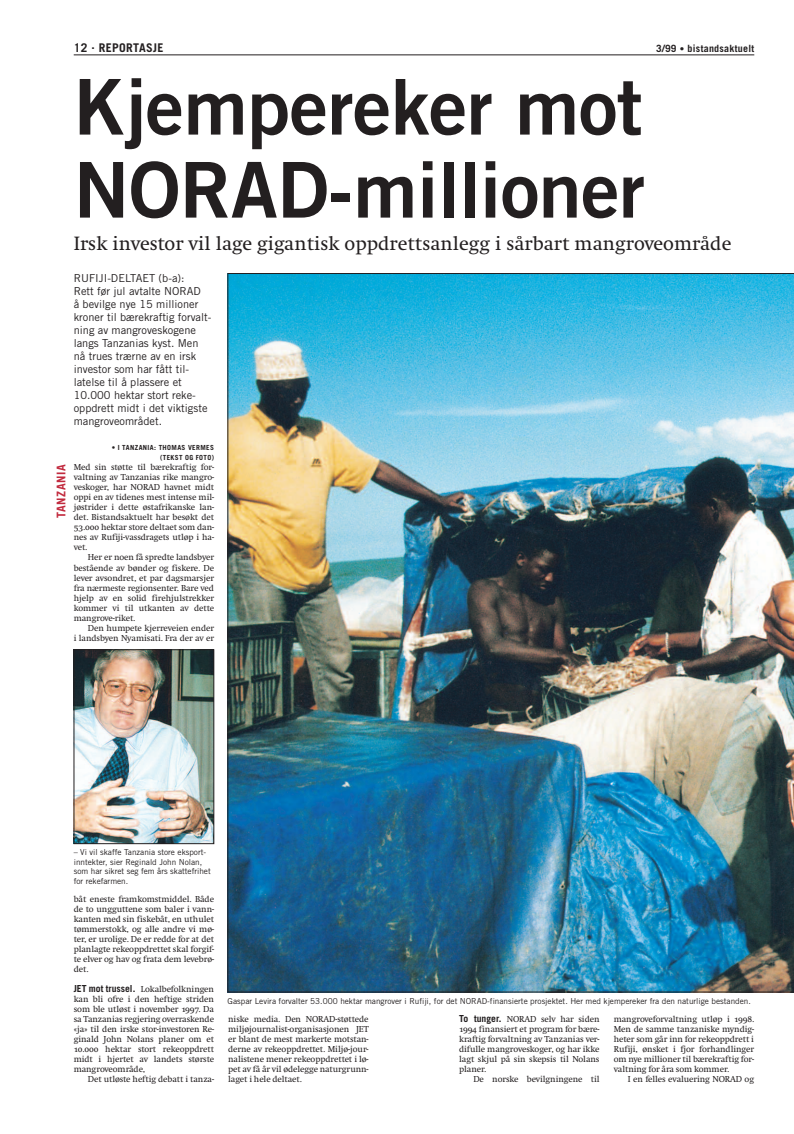
<style>
.page{position:relative;width:794px;height:1134px;background:#fff}
.page>*{position:absolute;margin:0;border:0;box-sizing:border-box;transform-origin:0 0}
.t1{font:77px/83px "Trade Gothic Bold Two";letter-spacing:-.005em;color:#231f20}
.t2{font:20px "Swift POW";color:#231f20}
.t3{font:700 12px "Trade Gothic";letter-spacing:.03em;color:#231f20}
.t4{font:700 12px "Trade Gothic";letter-spacing:.055em;color:#c22b3f}
.t5{font:11px/13px "Trade Gothic";color:#231f20}
.t6{font:700 10px "Trade Gothic";letter-spacing:.03em;color:#231f20}
.t7{font:9px/10px "Swift POW";letter-spacing:-.01em;color:#231f20;text-align:justify}
.t8{font:8.2px/9.6px "Trade Gothic";color:#231f20}
.t9{font:700 7px/10px "Trade Gothic";letter-spacing:.055em;color:#231f20;text-align:right}
.s1{font-size:9px}
.s2{font-family:"Trade Gothic";font-weight:700;font-size:9.7px}
</style>
<div class="page">
<hr style="left:74px;top:55px;width:680px;height:1px;background:#231f20">
<img style="left:228px;top:273px;width:566px;height:719px">
<img style="left:76px;top:651px;width:136px;height:191px">
<div style="left:74px;top:649px;width:140px;height:195px;border:1px solid #231f20"></div>
<h3 class="t3" style="left:74px;top:43px;width:91px">12 . REPORTASJE</h3>
<p class="t6" style="left:656px;top:45px;width:100px">3/99 <span class="s1">•</span> bistandsaktuelt</p>
<h1 class="t1" style="left:74px;top:73px;width:572px">Kjempereker mot<br>NORAD-millioner</h1>
<h2 class="t2" style="left:74px;top:231px;width:659px">Irsk investor vil lage gigantisk oppdrettsanlegg i sårbart mangroveområde</h2>
<p class="t5" style="left:74px;top:272px;width:139px">RUFIJI-DELTAET (b-a):<br>Rett før jul avtalte NORAD<br>å bevilge nye 15 millioner kroner til bærekraftig forvalt&shy;ning av mangroveskogene langs Tanzanias kyst. Men nå trues trærne av en irsk investor som har fått til&shy;latelse til å plassere et<br>10.000 hektar stort reke&shy;oppdrett midt i det viktigste mangroveområdet.</p>
<p class="t9" style="left:112px;top:443px;width:104px">• I TANZANIA: THOMAS VERMES (TEKST OG FOTO)</p>
<p class="t7" style="left:74px;top:462px;width:142px">Med sin støtte til bærekraftig for&shy;valtning av Tanzanias rike mangro&shy;veskoger, har NORAD havnet midt oppi en av tidenes mest intense mil&shy;jøstrider i dette østafrikanske lan&shy;det. Bistandsaktuelt har besøkt det 53.000 hektar store deltaet som dan&shy;nes av Rufiji-vassdragets utløp i ha&shy;vet.</p>
<p class="t7" style="left:74px;top:552px;width:142px;text-indent:14px">Her er noen få spredte landsbyer bestående av bønder og fiskere. De lever avsondret, et par dagsmarsjer fra nærmeste regionsenter. Bare ved hjelp av en solid firehjulstrekker kommer vi til utkanten av dette mangrove-riket.</p>
<p class="t7" style="left:74px;top:623px;width:142px;text-align:right">Den humpete kjerreveien ender<br>i landsbyen Nyamisati. Fra der av er</p>
<h3 class="t4" style="left:57px;top:518px;width:56px;rotate:-90deg">TANZANIA</h3>
<p class="t8" style="left:74px;top:848px;width:139px">– Vi vil skaffe Tanzania store eksport&shy;inntekter, sier Reginald John Nolan, som har sikret seg fem års skattefrihet for rekefarmen.</p>
<p class="t7" style="left:74px;top:893px;width:142px">båt eneste framkomstmiddel. Både de to ungguttene som baler i vann&shy;kanten med sin fiskebåt, en uthulet tømmerstokk, og alle andre vi mø&shy;ter, er urolige. De er redde for at det planlagte rekeoppdrettet skal forgif&shy;te elver og hav og frata dem levebrø&shy;det.</p>
<p class="t7" style="left:74px;top:984px;width:142px"><span class="s2">JET mot trussel.</span> Lokalbefolkningen kan bli ofre i den heftige striden som ble utløst i november 1997. Da sa Tanzanias regjering overraskende «ja» til den irske stor-investoren Re&shy;ginald John Nolans planer om et 10.000 hektar stort rekeoppdrett midt i hjertet av landets største mangroveområde,</p>
<p class="t7" style="left:88px;top:1074px;width:128px">Det utløste heftig debatt i tanza-</p>
<p class="t8" style="left:228px;top:996px;width:525px">Gaspar Levira forvalter 53.000 hektar mangrover i Rufiji, for det NORAD-finansierte prosjektet. Her med kjempereker fra den naturlige bestanden.</p>
<p class="t7" style="left:228px;top:1014px;width:142px">niske media. Den NORAD-støttede miljøjournalist-organisasjonen JET er blant de mest markerte motstan&shy;derne av rekeoppdrettet. Miljø-jour&shy;nalistene mener rekeoppdrettet i lø&shy;pet av få år vil ødelegge naturgrunn&shy;laget i hele deltaet.</p>
<p class="t7" style="left:459px;top:1014px;width:142px"><span class="s2">To tunger.</span> NORAD selv har siden 1994 finansiert et program for bære&shy;kraftig forvaltning av Tanzanias ver&shy;difulle mangroveskoger, og har ikke lagt skjul på sin skepsis til Nolans planer.</p>
<p class="t7" style="left:473px;top:1074px;width:128px">De norske bevilgningene til</p>
<p class="t7" style="left:614px;top:1014px;width:142px">mangroveforvaltning utløp i 1998.<br>Men de samme tanzaniske myndig&shy;heter som går inn for rekeoppdrett i Rufiji, ønsket i fjor forhandlinger om nye millioner til bærekraftig for&shy;valtning for åra som kommer.</p>
<p class="t7" style="left:628px;top:1074px;width:128px">I en felles evaluering NORAD og</p>
</div>
